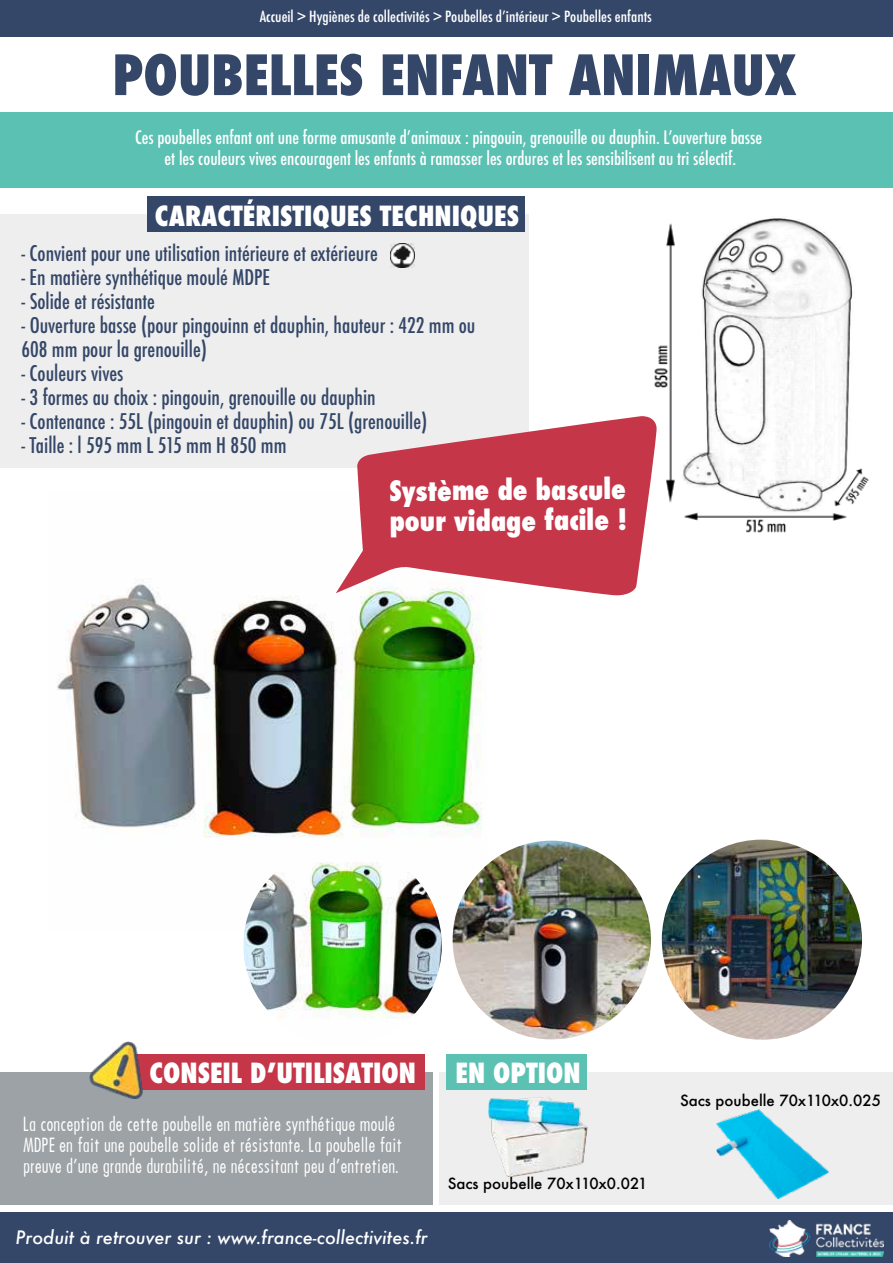
<style>
.page{position:relative;width:893px;height:1263px;background:#fff}
.page>*{position:absolute;margin:0;border:0;box-sizing:border-box;transform-origin:0 0}
.t1{font:800 condensed 54px "Futura";color:#344768}
.t2{font:800 condensed 27.15px/30.6px "Futura";letter-spacing:-.01em;color:#fff}
.t3{font:800 condensed 27px "Futura";color:#fff}
.t4{font:500 condensed 21px/24px "Futura";color:#344768}
.t5{font:500 condensed 18px/21px "Futura";color:#fff;text-align:center}
.t6{font:500 18px/21px "Futura Cond";color:#fff}
.t7{font:italic 500 18px "Futura";color:#fff}
.t8{font:500 condensed 15px "Futura";color:#fff;scale:1.05 1}
.t9{font:500 15px "Futura";color:#000}
</style>
<div class="page">
<div style="left:0;top:1212px;width:893px;height:51px;background:#344768"></div>
<div style="left:0;top:0;width:893px;height:36px;background:#344768"></div>
<div style="left:440px;top:1072px;width:453px;height:133px;background:#eee"></div>
<div style="left:0;top:1072px;width:433px;height:133px;background:#9da2a6"></div>
<img style="left:57px;top:579px;width:425px;height:259px">
<div style="left:0;top:215px;width:528px;height:253px;background:#eee"></div>
<img style="left:770px;top:1220px;width:114px;height:36px">
<div style="left:147px;top:196px;width:377px;height:36px;background:#344768"></div>
<div style="left:130px;top:1054px;width:294px;height:36px;background:#c63649"></div>
<img style="left:453px;top:841px;width:198px;height:198px">
<img style="left:243px;top:862px;width:199px;height:157px">
<img style="left:662px;top:840px;width:200px;height:200px">
<img style="left:90px;top:1041px;width:53px;height:57px">
<div style="left:446px;top:1054px;width:140px;height:36px;background:#5bc1b3"></div>
<img style="left:391px;top:243px;width:23px;height:24px">
<div style="left:0;top:112px;width:893px;height:76px;background:#5bc1b3"></div>
<img style="left:654px;top:218px;width:215px;height:315px">
<svg style="left:336px;top:416px;width:320px;height:179px;fill:#c63649"></svg>
<img style="left:716px;top:1110px;width:113px;height:88px">
<img style="left:489px;top:1097px;width:98px;height:80px">
<p class="t8" style="left:260px;top:7px;width:375px">Accueil &gt; Hygiènes de collectivités &gt; Poubelles dʼintérieur &gt; Poubelles enfants</p>
<h1 class="t1" style="left:112px;top:38px;width:685px">POUBELLES ENFANT ANIMAUX</h1>
<p class="t5" style="left:135px;top:127px;width:628px">Ces poubelles enfant ont une forme amusante dʼanimaux : pingouin, grenouille ou dauphin. Lʼouverture basse et les couleurs vives encouragent les enfants à ramasser les ordures et les sensibilisent au tri sélectif.</p>
<p class="t3" style="left:155px;top:197px;width:366px">CARACTÉRISTIQUES TECHNIQUES</p>
<p class="t4" style="left:22px;top:242px;width:358px">- Convient pour une utilisation intérieure et extérieure</p>
<p class="t4" style="left:22px;top:266px;width:250px">- En matière synthétique moulé MDPE</p>
<p class="t4" style="left:22px;top:290px;width:135px">- Solide et résistante</p>
<p class="t4" style="left:22px;top:314px;width:455px">- Ouverture basse (pour pingouinn et dauphin, hauteur : 422 mm ou<br>608 mm pour la grenouille)</p>
<p class="t4" style="left:22px;top:362px;width:103px">- Couleurs vives</p>
<p class="t4" style="left:22px;top:386px;width:356px">- 3 formes au choix : pingouin, grenouille ou dauphin</p>
<p class="t4" style="left:22px;top:410px;width:407px">- Contenance : 55L (pingouin et dauphin) ou 75L (grenouille)</p>
<p class="t4" style="left:22px;top:434px;width:266px">- Taille : l 595 mm L 515 mm H 850 mm</p>
<p class="t2" style="left:389px;top:475px;width:240px">Système de bascule pour vidage facile !</p>
<p class="t3" style="left:150px;top:1055px;width:268px">CONSEIL DʼUTILISATION</p>
<p class="t6" style="left:23px;top:1113px;width:380px">La conception de cette poubelle en matière synthétique moulé<br>MDPE en fait une poubelle solide et résistante. La poubelle fait preuve d’une grande durabilité, ne nécessitant peu d’entretien.</p>
<p class="t7" style="left:16px;top:1225px;width:414px">Produit à retrouver sur : www.france-collectivites.fr</p>
<p class="t3" style="left:455px;top:1054px;width:127px">EN OPTION</p>
<p class="t9" style="left:448px;top:1173px;width:201px">Sacs poubelle 70x110x0.021</p>
<p class="t9" style="left:680px;top:1090px;width:202px">Sacs poubelle 70x110x0.025</p>
</div>
